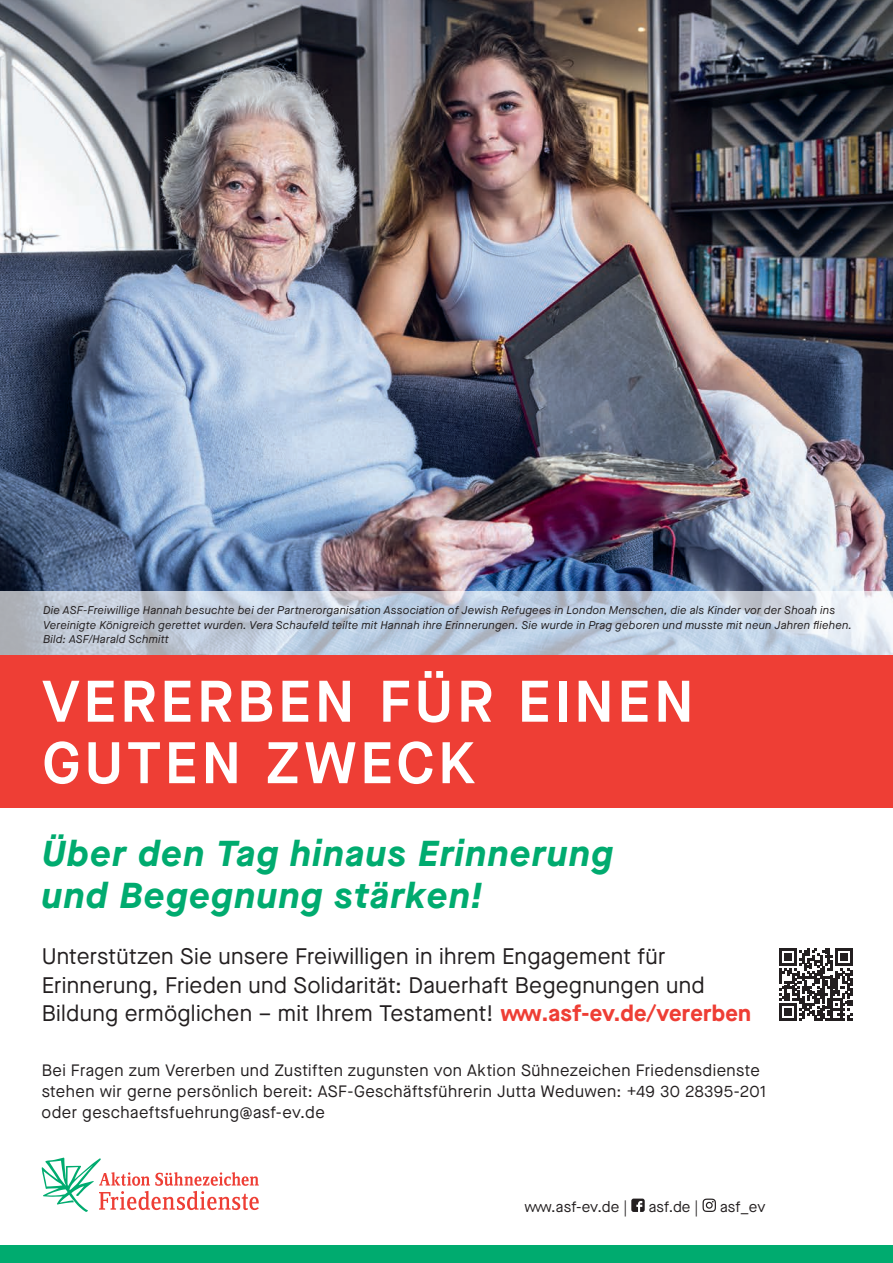
<style>
.page{position:relative;width:893px;height:1263px;background:#fff}
.page>*{position:absolute;margin:0;border:0;box-sizing:border-box;transform-origin:0 0}
.t1{font:600 58.5px/61.5px "Maison Neue";letter-spacing:.065em;color:#fff}
.t2{font:italic 700 36px/42px "Maison Neue";letter-spacing:.04em;color:#00ab6f}
.t3{font:22.5px/28.5px "Maison Neue";letter-spacing:.01em;color:#231f20}
.t4{font:16.5px/21px "Maison Neue";letter-spacing:.025em;color:#231f20}
.t5{font:15px "Maison Neue";letter-spacing:.005em;color:#231f20}
.t6{font:italic 11.25px/14.2px "Maison Neue";letter-spacing:.025em;color:#231f20}
.s1{font-weight:700;color:#ee3e35}
</style>
<div class="page">
<div style="left:0;top:653px;width:893px;height:155px;background:#ee3e35"></div>
<div style="left:0;top:1246px;width:893px;height:17px;background:#00ab6f"></div>
<img style="left:0;top:0;width:893px;height:591px">
<svg style="left:0;top:591px;width:893px;height:64px;background:#c2cede"></svg>
<svg style="left:779px;top:948px;width:73px;height:73px"></svg>
<svg style="left:42px;top:1157px;width:217px;height:55px"></svg>
<svg style="left:631px;top:1198px;width:14px;height:14px"></svg>
<svg style="left:703px;top:1198px;width:13px;height:14px"></svg>
<p class="t6" style="left:43px;top:603px;width:810px">Die ASF-Freiwillige Hannah besuchte bei der Partnerorganisation Association of Jewish Refugees in London Menschen, die als Kinder vor der Shoah ins<br>Vereinigte Königreich gerettet wurden. Vera Schaufeld teilte mit Hannah ihre Erinnerungen. Sie wurde in Prag geboren und musste mit neun Jahren fliehen.<br>Bild: ASF/Harald Schmitt</p>
<h1 class="t1" style="left:43px;top:669px;width:653px">VERERBEN FÜR EINEN<br>GUTEN ZWECK</h1>
<h2 class="t2" style="left:42px;top:831px;width:573px">Über den Tag hinaus Erinnerung und Begegnung stärken!</h2>
<h3 class="t3" style="left:42px;top:942px;width:711px">Unterstützen Sie unsere Freiwilligen in ihrem Engagement für<br>Erinnerung, Frieden und Solidarität: Dauerhaft Begegnungen und<br>Bildung ermöglichen – mit Ihrem Testament! <span class="s1">www.asf-ev.de/vererben</span></h3>
<h3 class="t4" style="left:42px;top:1059px;width:726px">Bei Fragen zum Vererben und Zustiften zugunsten von Aktion Sühnezeichen Friedensdienste stehen wir gerne persönlich bereit: ASF-Geschäftsführerin Jutta Weduwen: +49 30 28395-201 oder geschaeftsfuehrung@asf-ev.de</h3>
<h3 class="t5" style="left:524px;top:1197px;width:104px">www.asf-ev.de |</h3>
<h3 class="t5" style="left:649px;top:1197px;width:51px">asf.de |</h3>
<h3 class="t5" style="left:720px;top:1197px;width:47px">asf_ev</h3>
</div>
